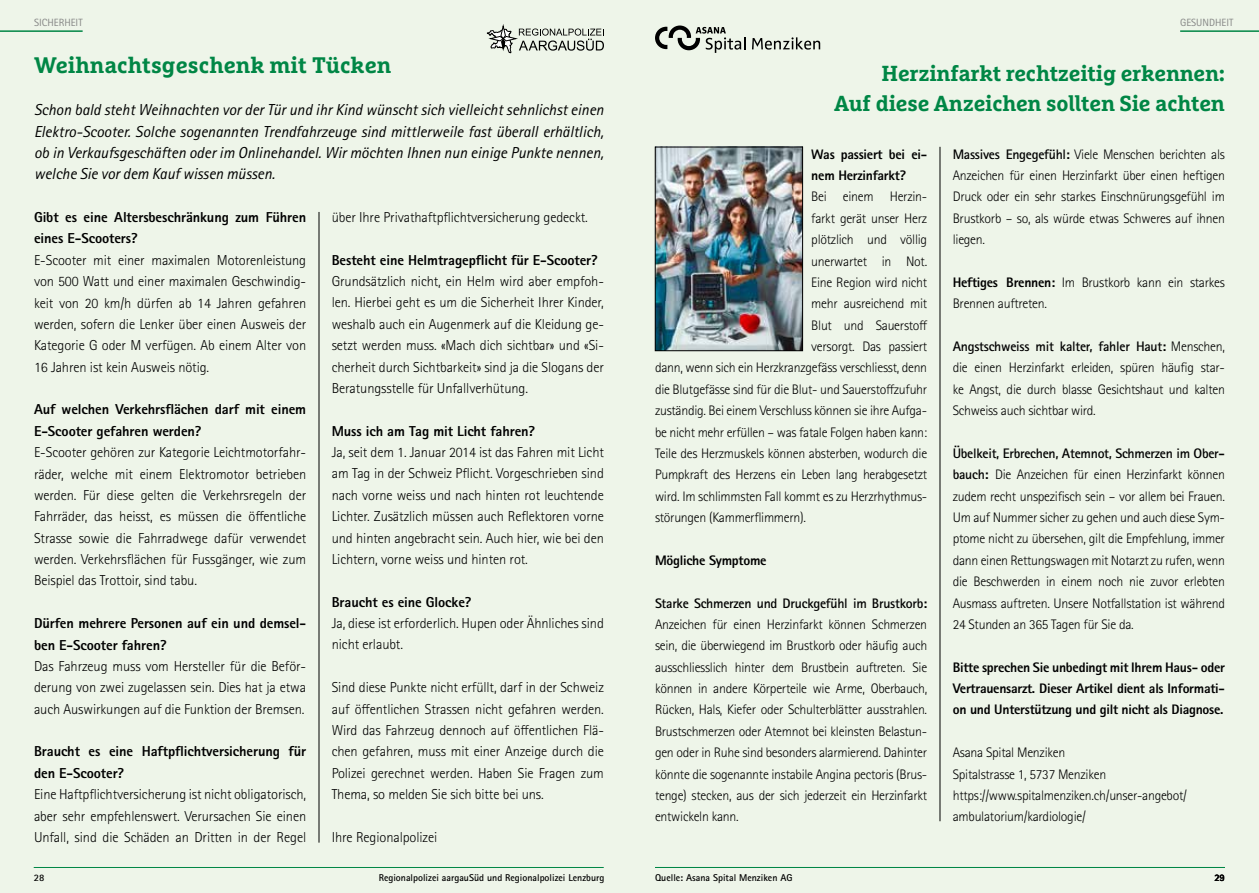
<style>
.page{position:relative;width:1259px;height:893px;background:#fff}
.page>*{position:absolute;margin:0;border:0;box-sizing:border-box;transform-origin:0 0}
.t1{font:700 22.5px "Marselis Slab Pro";color:#008645}
.t2{font:700 21.75px/30px "Marselis Slab Pro";letter-spacing:-.01em;color:#008645;text-align:right}
.t3{font:italic 15.9px/21.3px "Rotis Sans Serif Std";color:#000;text-align:justify}
.t4{font:300 14.4px/21.3px "Rotis Sans Serif Std";letter-spacing:-.01em;color:#000;text-align:justify}
.t5{font:800 14.4px/21.3px "Rotis Sans Serif Std";letter-spacing:-.01em;color:#000}
.t6{font:300 13.8px/21.5px "Rotis Sans Serif Std";letter-spacing:-.02em;color:#000;text-align:justify}
.t7{font:800 13.8px/21.3px "Rotis Sans Serif Std";letter-spacing:-.02em;color:#000}
.t8{font:700 13.8px "Rotis Sans Serif Std";letter-spacing:-.02em;color:#000}
.t9{font:10.5px "Rotis Sans Serif Std";color:#868786}
.t10{font:700 9.9px "Rotis Sans Serif Std";color:#000}
.s1{font-weight:700}
.s2{font-weight:800}
</style>
<div class="page">
<div style="left:0;top:0;width:629px;height:893px;background:#eef5e9"></div>
<hr style="left:0;top:30px;width:83px;height:2px;background:#008645">
<hr style="left:34px;top:867px;width:570px;height:1px;background:#008645">
<svg style="left:486px;top:25px;width:118px;height:28px"></svg>
<div style="left:629px;top:0;width:630px;height:893px;background:#eef5e9"></div>
<hr style="left:319px;top:212px;width:1px;height:631px;background:#000">
<hr style="left:655px;top:867px;width:570px;height:1px;background:#008645">
<hr style="left:1180px;top:30px;width:79px;height:2px;background:#008645">
<svg style="left:752px;top:37px;width:68px;height:13px"></svg>
<svg style="left:655px;top:26px;width:90px;height:27px"></svg>
<hr style="left:939px;top:147px;width:1px;height:674px;background:#000">
<img style="left:657px;top:149px;width:144px;height:200px">
<div style="left:655px;top:147px;width:148px;height:204px;border:1px solid #000"></div>
<p class="t9" style="left:34px;top:16px;width:50px">SICHERHEIT</p>
<h1 class="t1" style="left:34px;top:51px;width:359px">Weihnachtsgeschenk mit Tücken</h1>
<p class="t3" style="left:34px;top:99px;width:571px">Schon bald steht Weihnachten vor der Tür und ihr Kind wünscht sich vielleicht sehnlichst einen Elektro-Scooter. Solche sogenannten Trendfahrzeuge sind mittlerweile fast überall erhältlich, ob in Verkaufsgeschäften oder im Onlinehandel. Wir möchten Ihnen nun einige Punkte nennen, welche Sie vor dem Kauf wissen müssen.</p>
<p class="t5" style="left:34px;top:206px;width:274px">Gibt es eine Altersbeschränkung zum Führen eines E-Scooters?</p>
<p class="t4" style="left:34px;top:249px;width:274px">E-Scooter mit einer maximalen Motorenleistung von 500 Watt und einer maximalen Geschwindig&shy;keit von 20 km/h dürfen ab 14 Jahren gefahren werden, sofern die Lenker über einen Ausweis der Kategorie G oder M verfügen. Ab einem Alter von 16 Jahren ist kein Ausweis nötig.</p>
<p class="t5" style="left:34px;top:399px;width:274px">Auf welchen Verkehrsflächen darf mit einem<br>E-Scooter gefahren werden?</p>
<p class="t4" style="left:34px;top:442px;width:274px">E-Scooter gehören zur Kategorie Leichtmotorfahr&shy;räder, welche mit einem Elektromotor betrieben werden. Für diese gelten die Verkehrsregeln der Fahrräder, das heisst, es müssen die öffentliche Strasse sowie die Fahrradwege dafür verwendet werden. Verkehrsflächen für Fussgänger, wie zum Beispiel das Trottoir, sind tabu.</p>
<p class="t5" style="left:34px;top:612px;width:274px">Dürfen mehrere Personen auf ein und demsel&shy;ben E-Scooter fahren?</p>
<p class="t4" style="left:34px;top:656px;width:274px">Das Fahrzeug muss vom Hersteller für die Beför&shy;derung von zwei zugelassen sein. Dies hat ja etwa auch Auswirkungen auf die Funktion der Bremsen.</p>
<p class="t5" style="left:34px;top:741px;width:274px">Braucht es eine Haftpflichtversicherung für den E-Scooter?</p>
<p class="t4" style="left:34px;top:784px;width:274px">Eine Haftpflichtversicherung ist nicht obligatorisch, aber sehr empfehlenswert. Verursachen Sie einen Unfall, sind die Schäden an Dritten in der Regel</p>
<p class="t4" style="left:332px;top:207px;width:258px">über Ihre Privathaftpflichtversicherung gedeckt.</p>
<p class="t5" style="left:332px;top:249px;width:268px">Besteht eine Helmtragepflicht für E-Scooter?</p>
<p class="t4" style="left:332px;top:271px;width:274px">Grundsätzlich nicht, ein Helm wird aber empfoh&shy;len. Hierbei geht es um die Sicherheit Ihrer Kinder, weshalb auch ein Augenmerk auf die Kleidung ge&shy;setzt werden muss. «Mach dich sichtbar» und «Si&shy;cherheit durch Sichtbarkeit» sind ja die Slogans der Beratungsstelle für Unfallverhütung.</p>
<p class="t5" style="left:332px;top:420px;width:205px">Muss ich am Tag mit Licht fahren?</p>
<p class="t4" style="left:332px;top:442px;width:274px">Ja, seit dem 1. Januar 2014 ist das Fahren mit Licht am Tag in der Schweiz Pflicht. Vorgeschrieben sind nach vorne weiss und nach hinten rot leuchtende Lichter. Zusätzlich müssen auch Reflektoren vorne und hinten angebracht sein. Auch hier, wie bei den Lichtern, vorne weiss und hinten rot.</p>
<p class="t5" style="left:332px;top:591px;width:141px">Braucht es eine Glocke?</p>
<p class="t4" style="left:332px;top:613px;width:274px">Ja, diese ist erforderlich. Hupen oder Ähnliches sind nicht erlaubt.</p>
<p class="t4" style="left:332px;top:677px;width:274px">Sind diese Punkte nicht erfüllt, darf in der Schweiz auf öffentlichen Strassen nicht gefahren werden.<br>Wird das Fahrzeug dennoch auf öffentlichen Flä&shy;chen gefahren, muss mit einer Anzeige durch die Polizei gerechnet werden. Haben Sie Fragen zum Thema, so melden Sie sich bitte bei uns.</p>
<p class="t4" style="left:332px;top:827px;width:107px">Ihre Regionalpolizei</p>
<p class="t10" style="left:34px;top:871px;width:12px">28</p>
<p class="t10" style="left:379px;top:872px;width:227px">Regionalpolizei aargauSüd und Regionalpolizei Lenzburg</p>
<p class="t9" style="left:1180px;top:16px;width:55px">GESUNDHEIT</p>
<h2 class="t2" style="left:834px;top:58px;width:392px">Herzinfarkt rechtzeitig erkennen:<br>Auf diese Anzeichen sollten Sie achten</h2>
<p class="t7" style="left:811px;top:143px;width:117px">Was passiert bei ei&shy;nem Herzinfarkt?</p>
<p class="t6" style="left:811px;top:186px;width:117px">Bei einem Herzin-</p>
<p class="t6" style="left:811px;top:208px;width:117px">farkt gerät unser Herz</p>
<p class="t6" style="left:811px;top:229px;width:117px">plötzlich und völlig</p>
<p class="t6" style="left:811px;top:250px;width:117px">unerwartet in Not.</p>
<p class="t6" style="left:811px;top:272px;width:117px">Eine Region wird nicht</p>
<p class="t6" style="left:811px;top:293px;width:117px">mehr ausreichend mit</p>
<p class="t6" style="left:811px;top:314px;width:118px">Blut und Sauerstoff</p>
<p class="t6" style="left:811px;top:336px;width:117px">versorgt. Das passiert</p>
<p class="t6" style="left:655px;top:357px;width:274px">dann, wenn sich ein Herzkranzgefäss verschliesst, denn</p>
<p class="t6" style="left:655px;top:379px;width:274px">die Blutgefässe sind für die Blut- und Sauerstoffzufuhr</p>
<p class="t6" style="left:655px;top:400px;width:274px">zuständig. Bei einem Verschluss können sie ihre Aufga-</p>
<p class="t6" style="left:655px;top:421px;width:274px">be nicht mehr erfüllen – was fatale Folgen haben kann:</p>
<p class="t6" style="left:655px;top:443px;width:274px">Teile des Herzmuskels können absterben, wodurch die</p>
<p class="t6" style="left:655px;top:464px;width:274px">Pumpkraft des Herzens ein Leben lang herabgesetzt</p>
<p class="t6" style="left:655px;top:485px;width:274px">wird. Im schlimmsten Fall kommt es zu Herzrhythmus-</p>
<p class="t6" style="left:655px;top:507px;width:153px">störungen (Kammerflimmern).</p>
<p class="t7" style="left:655px;top:549px;width:113px">Mögliche Symptome</p>
<p class="t8" style="left:655px;top:594px;width:274px">Starke Schmerzen und Druckgefühl im Brustkorb:</p>
<p class="t6" style="left:655px;top:614px;width:274px">Anzeichen für einen Herzinfarkt können Schmerzen sein, die überwiegend im Brustkorb oder häufig auch ausschliesslich hinter dem Brustbein auftreten. Sie können in andere Körperteile wie Arme, Oberbauch, Rücken, Hals, Kiefer oder Schulterblätter ausstrahlen.<br>Brustschmerzen oder Atemnot bei kleinsten Belastun&shy;gen oder in Ruhe sind besonders alarmierend. Dahinter könnte die sogenannte instabile Angina pectoris (Brus&shy;tenge) stecken, aus der sich jederzeit ein Herzinfarkt entwickeln kann.</p>
<p class="t10" style="left:655px;top:871px;width:139px">Quelle: Asana Spital Menziken AG</p>
<p class="t6" style="left:952px;top:143px;width:274px"><span class="s1">Massives Engegefühl:</span> Viele Menschen berichten als Anzeichen für einen Herzinfarkt über einen heftigen Druck oder ein sehr starkes Einschnürungsgefühl im Brustkorb – so, als würde etwas Schweres auf ihnen liegen.</p>
<p class="t6" style="left:952px;top:272px;width:274px"><span class="s2">Heftiges Brennen:</span> Im Brustkorb kann ein starkes<br>Brennen auftreten.</p>
<p class="t6" style="left:952px;top:336px;width:274px"><span class="s1">Angstschweiss mit kalter, fahler Haut:</span> Menschen, die einen Herzinfarkt erleiden, spüren häufig star&shy;ke Angst, die durch blasse Gesichtshaut und kalten Schweiss auch sichtbar wird.</p>
<p class="t6" style="left:952px;top:443px;width:274px"><span class="s1">Übelkeit, Erbrechen, Atemnot, Schmerzen im Ober&shy;bauch:</span> Die Anzeichen für einen Herzinfarkt können zudem recht unspezifisch sein – vor allem bei Frauen.<br>Um auf Nummer sicher zu gehen und auch diese Sym&shy;ptome nicht zu übersehen, gilt die Empfehlung, immer dann einen Rettungswagen mit Notarzt zu rufen, wenn die Beschwerden in einem noch nie zuvor erlebten Ausmass auftreten. Unsere Notfallstation ist während 24 Stunden an 365 Tagen für Sie da.</p>
<p class="t7" style="left:952px;top:656px;width:274px;text-align:justify">Bitte sprechen Sie unbedingt mit Ihrem Haus- oder Vertrauensarzt. Dieser Artikel dient als Informati&shy;on und Unterstützung und gilt nicht als Diagnose.</p>
<p class="t6" style="left:952px;top:742px;width:236px;text-align:left">Asana Spital Menziken<br>Spitalstrasse 1, 5737 Menziken https://www.spitalmenziken.ch/unser-angebot/ ambulatorium/kardiologie/</p>
<p class="t10" style="left:1214px;top:871px;width:12px">29</p>
</div>
